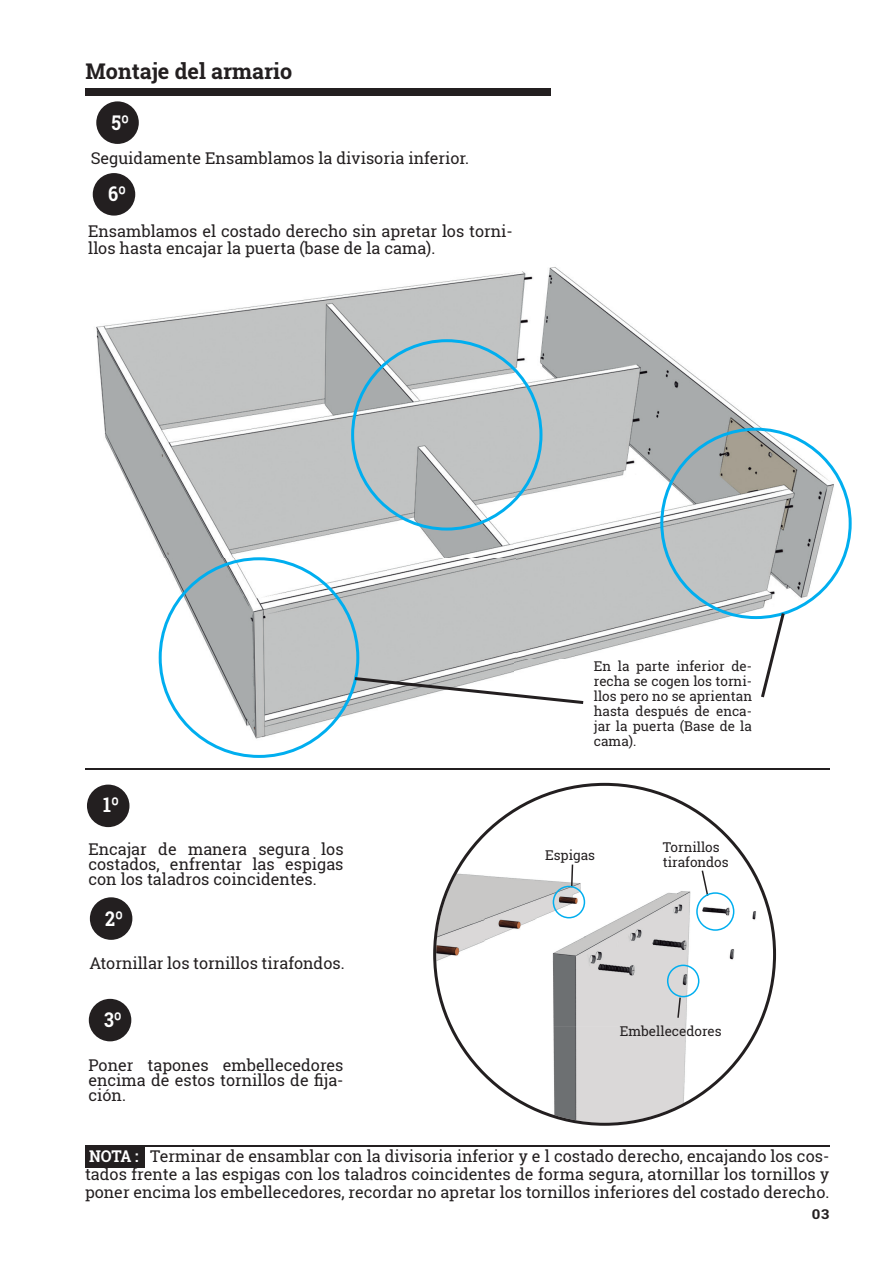
<style>
.page{position:relative;width:893px;height:1263px;background:#fff}
.page>*{position:absolute;margin:0;border:0;box-sizing:border-box;transform-origin:0 0}
.t1{font:700 21.6px "Roboto Slab";color:#231f20}
.t2{font:700 20.25px "Roboto Slab";color:#fff;scale:.89 1}
.t3{font:16.2px/15px "Roboto Slab";color:#231f20;text-align:justify}
.t4{font:13.5px/15px "Roboto Slab";color:#231f20}
.t5{font:700 13.5px "Roboto Slab";color:#231f20;scale:1.11 1}
.s1{font-weight:700;color:#fff}
</style>
<div class="page">
<img style="left:92px;top:173px;width:672px;height:531px">
<svg style="left:85px;top:1147px;width:60px;height:21px"></svg>
<hr style="left:85px;top:1145px;width:744px;height:2px;background:#231f20">
<div style="left:85px;top:88px;width:466px;height:7px;background:#231f20"></div>
<div style="left:87px;top:784px;width:42px;height:43px;background:#231f20;border-radius:50%"></div>
<div style="left:90px;top:897px;width:42px;height:43px;background:#231f20;border-radius:50%"></div>
<div style="left:89px;top:999px;width:42px;height:42px;background:#231f20;border-radius:50%"></div>
<svg style="left:433px;top:783px;width:343px;height:343px"></svg>
<svg style="left:553px;top:864px;width:32px;height:54px"></svg>
<svg style="left:667px;top:964px;width:32px;height:54px"></svg>
<svg style="left:696px;top:870px;width:38px;height:61px"></svg>
<svg style="left:660px;top:428px;width:192px;height:269px"></svg>
<svg style="left:159px;top:557px;width:424px;height:201px"></svg>
<hr style="left:85px;top:768px;width:744px;height:1px;background:#231f20">
<svg style="left:351px;top:339px;width:191px;height:191px;background:#bbc5c8"></svg>
<div style="left:96px;top:101px;width:43px;height:43px;background:#231f20;border-radius:50%"></div>
<div style="left:93px;top:173px;width:42px;height:43px;background:#231f20;border-radius:50%"></div>
<h1 class="t1" style="left:86px;top:56px;width:208px">Montaje del armario</h1>
<p class="t2" style="left:112px;top:109px;width:21px">5º</p>
<p class="t3" style="left:91px;top:150px;width:380px">Seguidamente Ensamblamos la divisoria inferior.</p>
<p class="t2" style="left:108px;top:180px;width:22px">6º</p>
<p class="t3" style="left:88px;top:223px;width:426px;line-height:16.5px">Ensamblamos el costado derecho sin apretar los torni&shy;llos hasta encajar la puerta (base de la cama).</p>
<p class="t2" style="left:103px;top:791px;width:19px">1º</p>
<p class="t3" style="left:88px;top:841px;width:257px">Encajar de manera segura los costados, enfrentar las espigas con los taladros coincidentes.</p>
<p class="t2" style="left:105px;top:904px;width:22px">2º</p>
<p class="t3" style="left:90px;top:956px;width:257px">Atornillar los tornillos tirafondos.</p>
<p class="t2" style="left:104px;top:1006px;width:22px">3º</p>
<p class="t3" style="left:88px;top:1057px;width:257px">Poner tapones embellecedores encima de estos tornillos de fija&shy;ción.</p>
<p class="t4" style="left:594px;top:658px;width:160px;text-align:justify">En la parte inferior de&shy;recha se cogen los torni&shy;llos pero no se aprientan hasta después de enca&shy;jar la puerta (Base de la cama).</p>
<p class="t4" style="left:545px;top:847px;width:52px">Espigas</p>
<p class="t4" style="left:663px;top:840px;width:67px">Tornillos tirafondos</p>
<p class="t4" style="left:620px;top:1023px;width:104px">Embellecedores</p>
<p class="t3" style="left:85px;top:1147px;width:746px;line-height:18px"><span class="s1">NOTA :</span> Terminar de ensamblar con la divisoria inferior y e l costado derecho, encajando los cos&shy;tados frente a las espigas con los taladros coincidentes de forma segura, atornillar los tornillos y poner encima los embellecedores, recordar no apretar los tornillos inferiores del costado derecho.</p>
<p class="t5" style="left:812px;top:1205px;width:17px">03</p>
</div>
